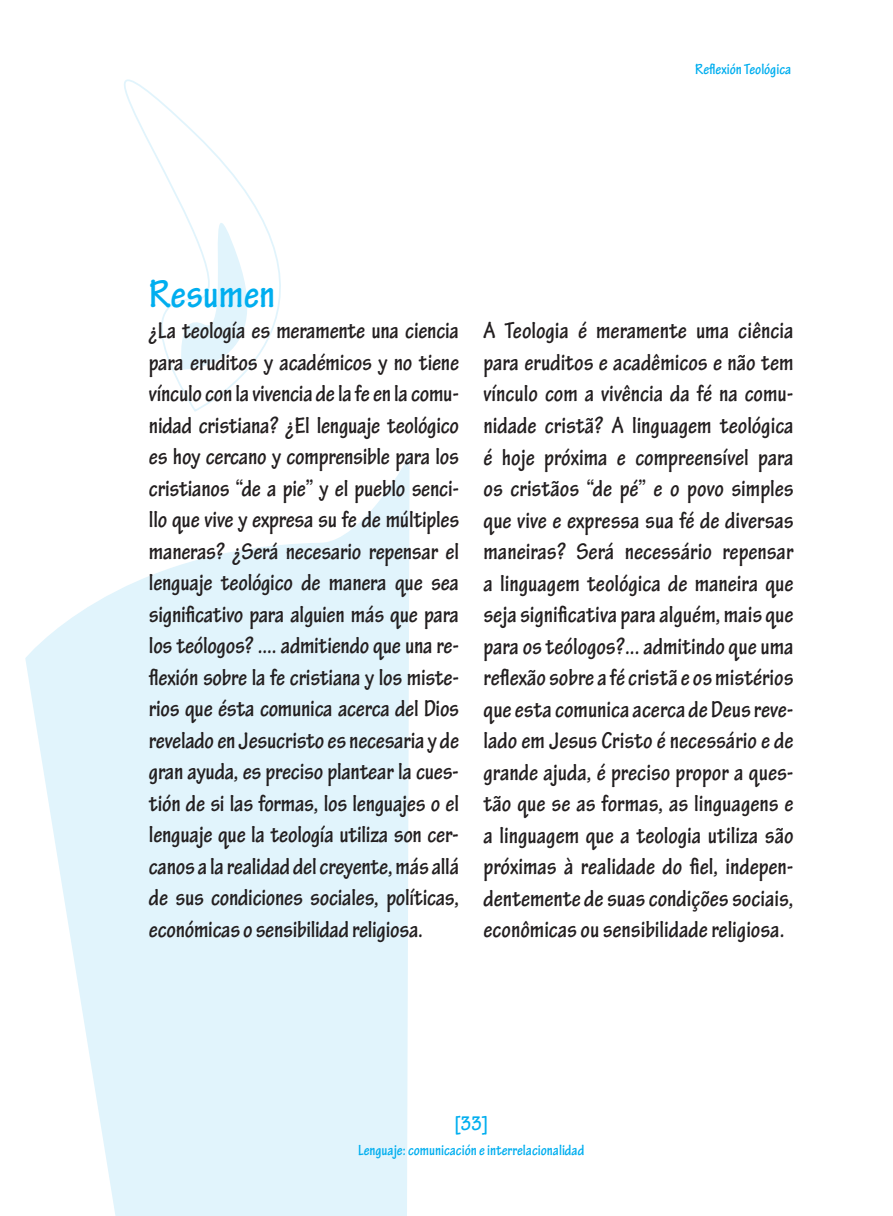
<style>
.page{position:relative;width:893px;height:1216px;background:#fff}
.page>*{position:absolute;margin:0;border:0;box-sizing:border-box;transform-origin:0 0}
.t1{font:700 condensed 42px "Tekton Pro";color:#00aeef}
.t2{font:700 condensed 24.5px/31.5px "Tekton Pro";letter-spacing:-.01em;color:#231f20;text-align:justify}
.t3{font:700 condensed 21px "Tekton Pro";color:#00aeef}
.t4{font:700 condensed 15.75px "Tekton Pro";color:#00aeef}
</style>
<div class="page">
<svg style="left:25px;top:456px;width:385px;height:759px;fill:#e1f4fc"></svg>
<svg style="left:124px;top:79px;width:157px;height:333px"></svg>
<svg style="left:175px;top:146px;width:102px;height:224px"></svg>
<p class="t4" style="left:695px;top:60px;width:97px">Reflexión Teológica</p>
<h1 class="t1" style="left:149px;top:269px;width:128px">Resumen</h1>
<p class="t2" style="left:149px;top:315px;width:312px">¿La teología es meramente una ciencia para eruditos y académicos y no tiene vínculo con la vivencia de la fe en la comu&shy;nidad cristiana? ¿El lenguaje teológico es hoy cercano y comprensible para los cristianos “de a pie” y el pueblo senci&shy;llo que vive y expresa su fe de múltiples maneras? ¿Será necesario repensar el lenguaje teológico de manera que sea significativo para alguien más que para los teólogos? .... admitiendo que una re&shy;flexión sobre la fe cristiana y los miste&shy;rios que ésta comunica acerca del Dios revelado en Jesucristo es necesaria y de gran ayuda, es preciso plantear la cues&shy;tión de si las formas, los lenguajes o el lenguaje que la teología utiliza son cer&shy;canos a la realidad del creyente, más allá de sus condiciones sociales, políticas, económicas o sensibilidad religiosa.</p>
<p class="t2" style="left:483px;top:315px;width:312px">A Teologia é meramente uma ciência para eruditos e acadêmicos e não tem vínculo com a vivência da fé na comu&shy;nidade cristã? A linguagem teológica é hoje próxima e compreensível para os cristãos “de pé” e o povo simples que vive e expressa sua fé de diversas maneiras? Será necessário repensar a linguagem teológica de maneira que seja significativa para alguém, mais que para os teólogos?... admitindo que uma reflexão sobre a fé cristã e os mistérios que esta comunica acerca de Deus reve&shy;lado em Jesus Cristo é necessário e de grande ajuda, é preciso propor a ques&shy;tão que se as formas, as linguagens e a linguagem que a teologia utiliza são próximas à realidade do fiel, indepen&shy;dentemente de suas condições sociais, econômicas ou sensibilidade religiosa.</p>
<p class="t3" style="left:455px;top:1111px;width:35px">[33]</p>
<p class="t4" style="left:358px;top:1140px;width:228px">Lenguaje: comunicación e interrelacionalidad</p>
</div>
